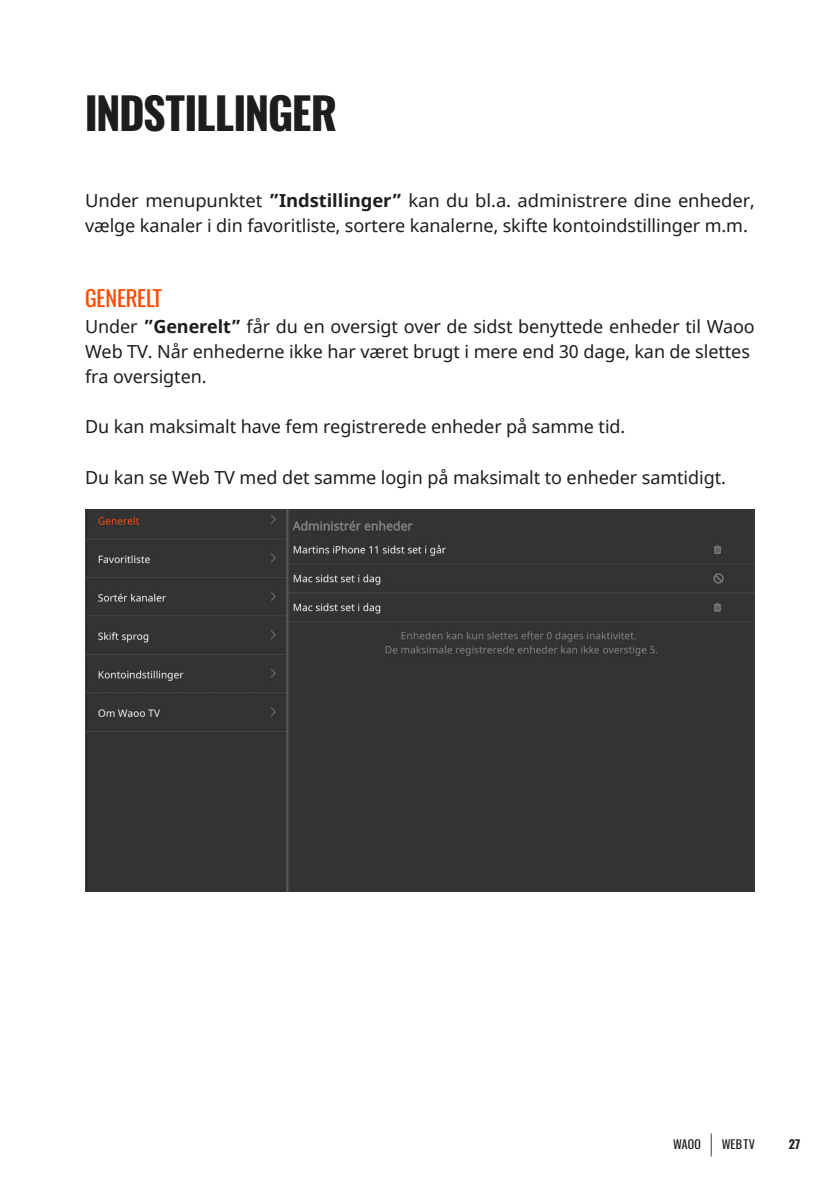
<style>
.page{position:relative;width:840px;height:1191px;background:#fff}
.page>*{position:absolute;margin:0;border:0;box-sizing:border-box;transform-origin:0 0}
.t1{font:700 44px "Waoo";letter-spacing:-.015em;color:#1d1d1b}
.t2{font:22px "Waoo";letter-spacing:-.005em;color:#ff4c00}
.t3{font:18px/25.2px "Noto Sans";letter-spacing:-.005em;color:#1d1d1b}
.t4{font:12px "Waoo";letter-spacing:.02em;color:#1d1d1b}
.t5{font:700 12px "Waoo";color:#1d1d1b}
.s1{font-weight:700}
.s2{font-weight:300;font-size:24px}
</style>
<div class="page">
<div style="left:85px;top:509px;width:669px;height:382px;background:#333"></div>
<h1 class="t1" style="left:85px;top:76px;width:252px">INDSTILLINGER</h1>
<p class="t3" style="left:85px;top:188px;width:670px">Under menupunktet <span class="s1">”Indstillinger”</span> kan du bl.a. administrere dine enheder, vælge kanaler i din favoritliste, sortere kanalerne, skifte kontoindstillinger m.m.</p>
<p class="t2" style="left:85px;top:281px;width:78px">GENERELT</p>
<p class="t3" style="left:85px;top:314px;width:671px">Under <span class="s1">”Generelt”</span> får du en oversigt over de sidst benyttede enheder til Waoo<br>Web TV. Når enhederne ikke har været brugt i mere end 30 dage, kan de slettes fra oversigten.</p>
<p class="t3" style="left:85px;top:415px;width:541px">Du kan maksimalt have fem registrerede enheder på samme tid.</p>
<p class="t3" style="left:85px;top:465px;width:642px">Du kan se Web TV med det samme login på maksimalt to enheder samtidigt.</p>
<p class="t4" style="left:673px;top:1134px;width:83px">WAOO <span class="s2">|</span> WEB TV</p>
<p class="t5" style="left:788px;top:1134px;width:13px">27</p>
</div>
